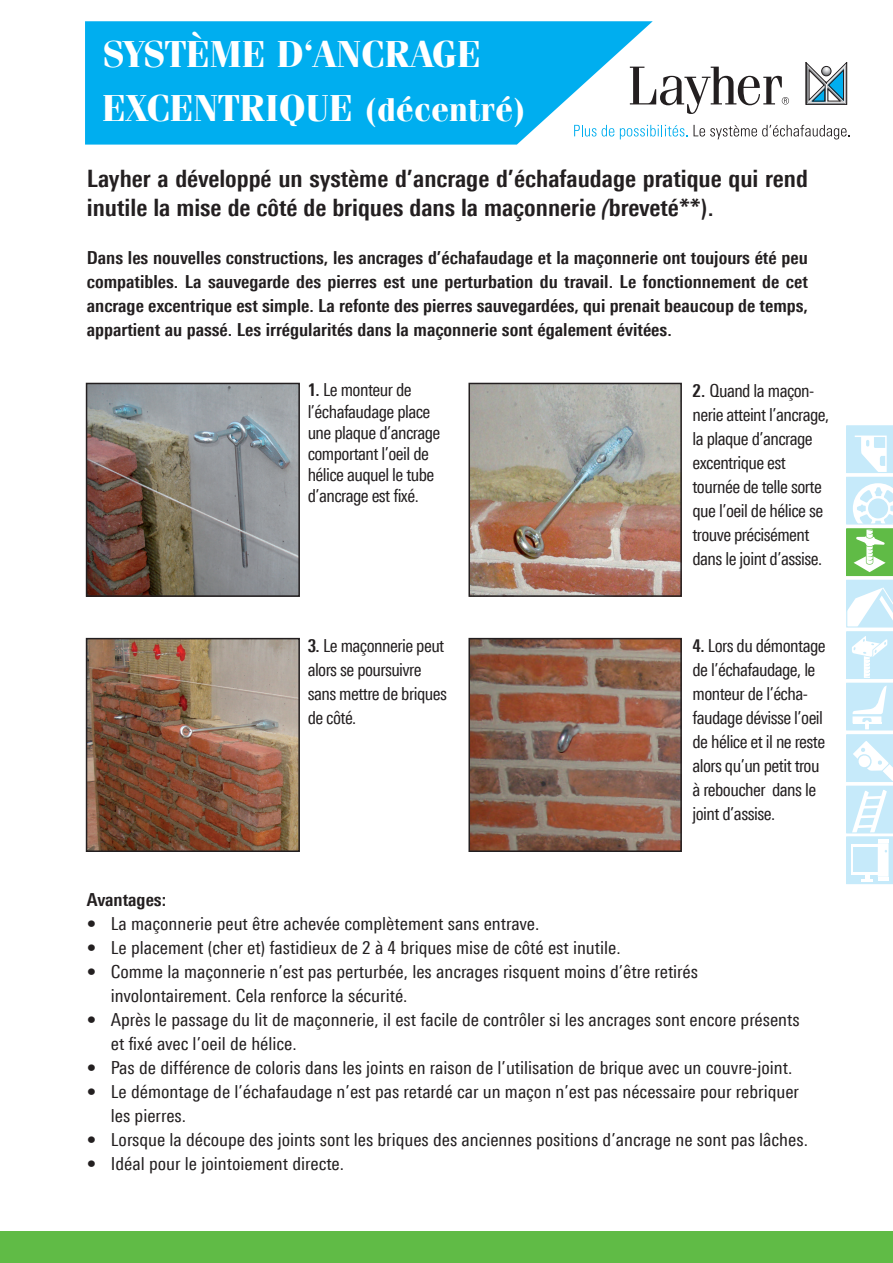
<style>
.page{position:relative;width:893px;height:1263px;background:#fff}
.page>*{position:absolute;margin:0;border:0;box-sizing:border-box;transform-origin:0 0}
.t1{font:700 37.5px/54px "Fenice Pro ITC";color:#fff}
.t2{font:700 24px/28.5px "Linotype Univers 620 Cn";color:#231f20;scale:1.05 1}
.t3{font:18px/24px "Linotype Univers 420 Cn";color:#231f20;scale:1.05 1}
.t4{font:18px/24px "Linotype Univers 420 Cn";letter-spacing:-.03em;color:#231f20}
.t5{font:700 18px/24px "Linotype Univers 620 Cn";color:#231f20;text-align:justify;scale:1.05 1}
.s1{font-size:33px}
.s2{font-family:"Linotype Univers 621 Cn Bold It";font-weight:400}
.s3{font-family:"Linotype Univers 620 Cn";font-weight:700}
</style>
<div class="page">
<div style="left:0;top:1231px;width:893px;height:32px;background:#60bb46"></div>
<svg style="left:653px;top:67px;width:136px;height:47px"></svg>
<svg style="left:653px;top:125px;width:197px;height:14px"></svg>
<svg style="left:806px;top:62px;width:41px;height:43px"></svg>
<svg style="left:85px;top:21px;width:568px;height:124px;background:#1eb7f0"></svg>
<img style="left:89px;top:386px;width:208px;height:208px">
<div style="left:86px;top:383px;width:214px;height:214px;border:2px solid #231f20"></div>
<img style="left:89px;top:641px;width:208px;height:208px">
<div style="left:86px;top:638px;width:214px;height:214px;border:2px solid #231f20"></div>
<img style="left:471px;top:641px;width:208px;height:208px">
<div style="left:468px;top:638px;width:214px;height:214px;border:2px solid #231f20"></div>
<img style="left:471px;top:386px;width:208px;height:208px">
<div style="left:468px;top:383px;width:214px;height:214px;border:2px solid #231f20"></div>
<svg style="left:846px;top:425px;width:47px;height:459px"></svg>
<h1 class="t1" style="left:102px;top:28px;width:425px">SYSTÈME D‘ANCRAGE<br>EXCENTRIQUE <span class="s1">(décentré)</span></h1>
<h2 class="t2" style="left:87px;top:164px;width:688px">Layher a développé un système d’ancrage d’échafaudage pratique qui rend inutile la mise de côté de briques dans la maçonnerie <span class="s2">(</span>breveté**).</h2>
<p class="t5" style="left:87px;top:245px;width:688px">Dans les nouvelles constructions, les ancrages d’échafaudage et la maçonnerie ont toujours été peu compatibles. La sauvegarde des pierres est une perturbation du travail. Le fonctionnement de cet ancrage excentrique est simple. La refonte des pierres sauvegardées, qui prenait beaucoup de temps, appartient au passé. Les irrégularités dans la maçonnerie sont également évitées.</p>
<p class="t4" style="left:308px;top:379px;width:134px;line-height:21px"><span class="s3">1.</span> Le monteur de l’échafaudage place une plaque d’ancrage comportant l’oeil de hélice auquel le tube d’ancrage est fixé.</p>
<p class="t4" style="left:692px;top:378px;width:138px"><span class="s3">2.</span> Quand la maçon&shy;nerie atteint l’ancrage, la plaque d’ancrage excentrique est tournée de telle sorte que l’oeil de hélice se trouve précisément dans le joint d’assise.</p>
<p class="t4" style="left:308px;top:633px;width:141px"><span class="s3">3.</span> Le maçonnerie peut alors se poursuivre sans mettre de briques de côté.</p>
<p class="t4" style="left:692px;top:633px;width:135px"><span class="s3">4.</span> Lors du démontage de l’échafaudage, le monteur de l’écha&shy;faudage dévisse l’oeil de hélice et il ne reste alors qu’un petit trou à reboucher dans le joint d’assise.</p>
<p class="t5" style="left:87px;top:887px;width:77px">Avantages:</p>
<p class="t3" style="left:87px;top:911px;width:432px">• La maçonnerie peut être achevée complètement sans entrave.</p>
<p class="t3" style="left:87px;top:935px;width:510px">• Le placement (cher et) fastidieux de 2 à 4 briques mise de côté est inutile.</p>
<p class="t3" style="left:111px;top:959px;width:561px;text-indent:-24px">• Comme la maçonnerie n’est pas perturbée, les ancrages risquent moins d’être retirés involontairement. Cela renforce la sécurité.</p>
<p class="t3" style="left:111px;top:1007px;width:658px;text-indent:-24px">• Après le passage du lit de maçonnerie, il est facile de contrôler si les ancrages sont encore présents et fixé avec l’oeil de hélice.</p>
<p class="t3" style="left:87px;top:1055px;width:673px">• Pas de différence de coloris dans les joints en raison de l’utilisation de brique avec un couvre-joint.</p>
<p class="t3" style="left:111px;top:1079px;width:657px;text-indent:-24px">• Le démontage de l’échafaudage n’est pas retardé car un maçon n’est pas nécessaire pour rebriquer les pierres.</p>
<p class="t3" style="left:87px;top:1127px;width:688px">• Lorsque la découpe des joints sont les briques des anciennes positions d’ancrage ne sont pas lâches.</p>
<p class="t3" style="left:87px;top:1151px;width:247px">• Idéal pour le jointoiement directe.</p>
</div>
